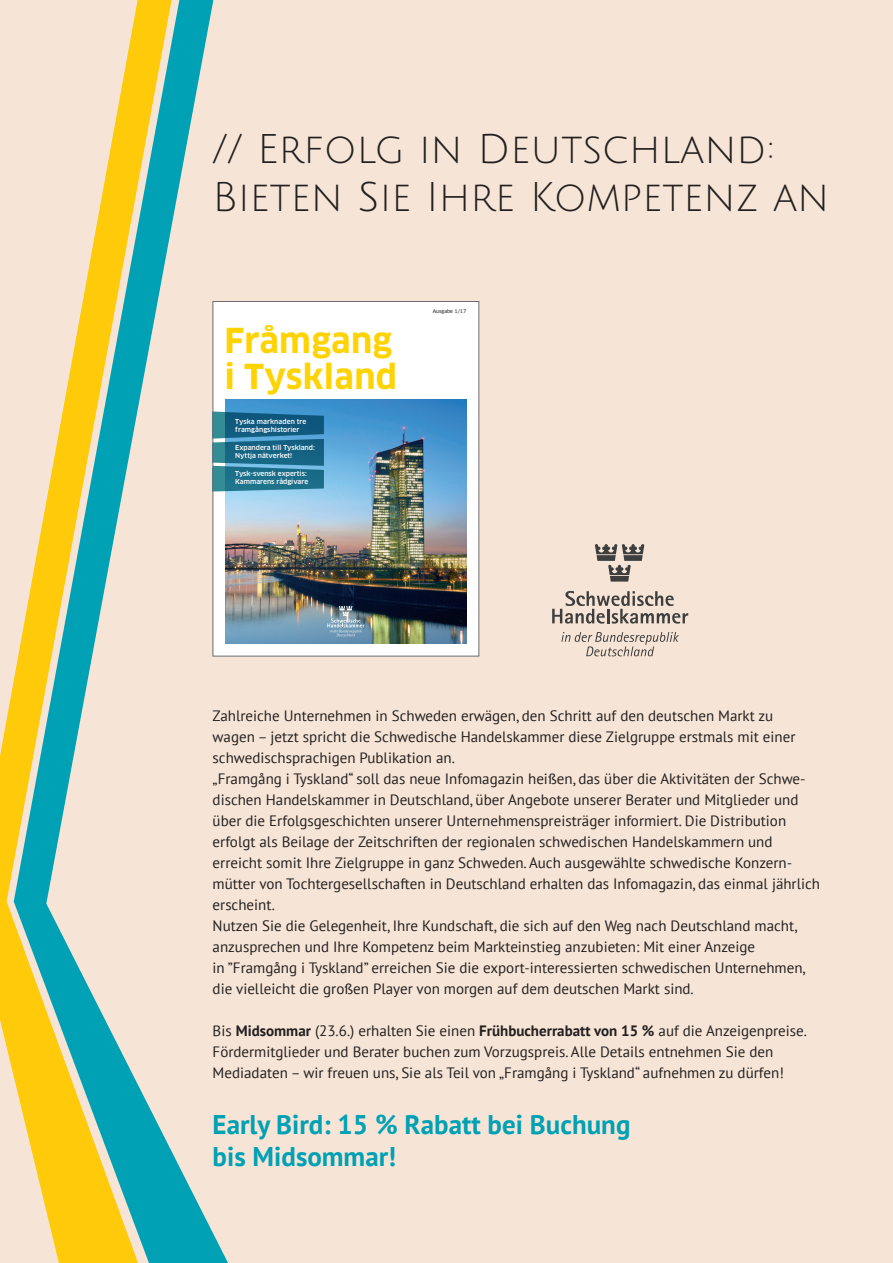
<style>
.page{position:relative;width:893px;height:1263px;background:#f6e5d6}
.page>*{position:absolute;margin:0;border:0;box-sizing:border-box;transform-origin:0 0}
.t1{font:40.5px/48.6px "Julius Sans One";color:#231f20}
.t2{font:700 33.6px/36.5px "Clan OT";letter-spacing:.01em;color:#fed304}
.t3{font:700 27px/32.4px "PT Sans";color:#00a1b4}
.t4{font:15px/21px "PT Sans";color:#231f20}
.t5{font:500 6.75px/8.1px "Clan OT";color:#fff}
.t6{font:4.95px "Clan OT News";color:#231f20}
.s1{font-weight:700}
</style>
<div class="page">
<svg style="left:595px;top:544px;width:49px;height:38px"></svg>
<svg style="left:552px;top:591px;width:136px;height:33px"></svg>
<svg style="left:561px;top:632px;width:118px;height:24px"></svg>
<svg style="left:0;top:679px;width:14px;height:398px;fill:#feca0a"></svg>
<svg style="left:14px;top:0;width:214px;height:1263px"></svg>
<div style="left:213px;top:301px;width:266px;height:355px;background:#fff"></div>
<img style="left:226px;top:400px;width:240px;height:243px">
<svg style="left:327px;top:606px;width:37px;height:30px"></svg>
<svg style="left:215px;top:411px;width:109px;height:81px;background:#267493"></svg>
<div style="left:213px;top:301px;width:266px;height:355px;border:1px solid #6c6d70"></div>
<h1 class="t1" style="left:213px;top:125px;width:618px">// Erfolg in Deutschland:<br>Bieten Sie Ihre Kompetenz an</h1>
<h2 class="t2" style="left:224px;top:323px;width:174px">Fråmgang i Tyskland</h2>
<p class="t5" style="left:235px;top:417px;width:73px">Tyska marknaden tre framgångshistorier</p>
<p class="t5" style="left:235px;top:443px;width:81px">Expandera till Tyskland:<br>Nyttja nätverket!</p>
<p class="t5" style="left:235px;top:470px;width:75px">Tysk-svensk expertis:<br>Kammarens rådgivare</p>
<p class="t6" style="left:433px;top:308px;width:35px">Ausgabe 1/17</p>
<p class="t4" style="left:213px;top:705px;width:609px">Zahlreiche Unternehmen in Schweden erwägen, den Schritt auf den deutschen Markt zu<br>wagen – jetzt spricht die Schwedische Handelskammer diese Zielgruppe erstmals mit einer schwedischsprachigen Publikation an.<br>„Framgång i Tyskland“ soll das neue Infomagazin heißen, das über die Aktivitäten der Schwe&shy;dischen Handelskammer in Deutschland, über Angebote unserer Berater und Mitglieder und über die Erfolgsgeschichten unserer Unternehmenspreisträger informiert. Die Distribution erfolgt als Beilage der Zeitschriften der regionalen schwedischen Handelskammern und erreicht somit Ihre Zielgruppe in ganz Schweden. Auch ausgewählte schwedische Konzern&shy;mütter von Tochtergesellschaften in Deutschland erhalten das Infomagazin, das einmal jährlich erscheint.<br>Nutzen Sie die Gelegenheit, Ihre Kundschaft, die sich auf den Weg nach Deutschland macht, anzusprechen und Ihre Kompetenz beim Markteinstieg anzubieten: Mit einer Anzeige<br>in ”Framgång i Tyskland” erreichen Sie die export-interessierten schwedischen Unternehmen, die vielleicht die großen Player von morgen auf dem deutschen Markt sind.</p>
<p class="t4" style="left:213px;top:1020px;width:596px">Bis <span class="s1">Midsommar</span> (23.6.) erhalten Sie einen <span class="s1">Frühbucherrabatt von 15 %</span> auf die Anzeigenpreise.<br>Fördermitglieder und Berater buchen zum Vorzugspreis. Alle Details entnehmen Sie den<br>Mediadaten – wir freuen uns, Sie als Teil von „Framgång i Tyskland“ aufnehmen zu dürfen!</p>
<h3 class="t3" style="left:213px;top:1107px;width:419px">Early Bird: 15 % Rabatt bei Buchung bis Midsommar!</h3>
</div>
